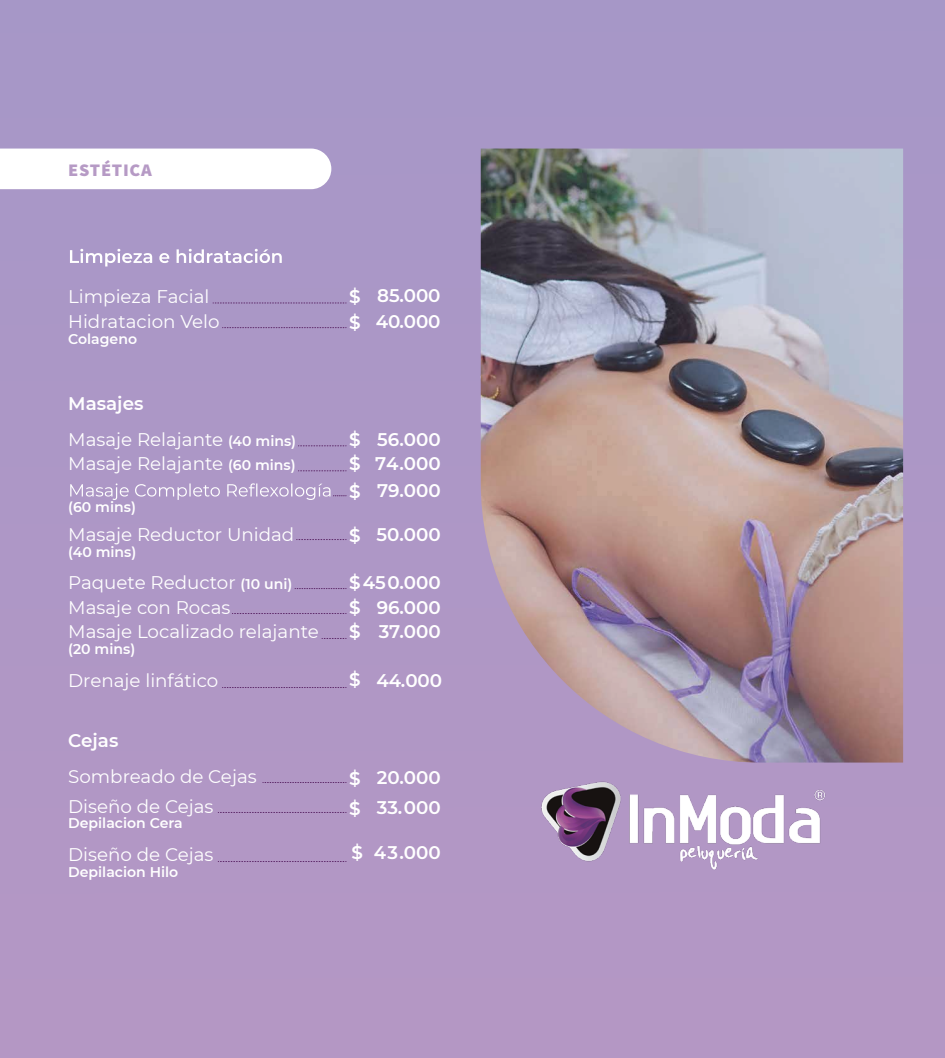
<style>
.page{position:relative;width:945px;height:1058px;background:#fff}
.page>*{position:absolute;margin:0;border:0;box-sizing:border-box;transform-origin:0 0}
.t1{font:18.29px "Montserrat";color:#fff}
.t2{font:600 18.29px "Montserrat";color:#fff}
.t3{font:900 17.68px "Source Sans Pro";letter-spacing:.04em;color:#b69ac5;scale:1.04 1}
.t4{font:600 14.09px "Montserrat";color:#fff}
.s1{font-weight:600;font-size:14.09px}
</style>
<div class="page">
<div style="left:0;top:0;width:945px;height:1057px;background:#ae97c6"></div>
<img style="left:481px;top:148px;width:422px;height:614px">
<svg style="left:218px;top:860px;width:129px;height:1px"></svg>
<svg style="left:218px;top:811px;width:129px;height:1px"></svg>
<svg style="left:263px;top:781px;width:84px;height:1px"></svg>
<svg style="left:213px;top:302px;width:134px;height:1px"></svg>
<svg style="left:223px;top:327px;width:124px;height:1px"></svg>
<svg style="left:70px;top:249px;width:212px;height:17px"></svg>
<svg style="left:0;top:148px;width:331px;height:41px"></svg>
<svg style="left:295px;top:588px;width:52px;height:1px"></svg>
<svg style="left:232px;top:613px;width:115px;height:1px"></svg>
<svg style="left:322px;top:638px;width:25px;height:1px"></svg>
<svg style="left:222px;top:686px;width:125px;height:1px"></svg>
<svg style="left:298px;top:445px;width:49px;height:1px"></svg>
<svg style="left:298px;top:470px;width:49px;height:1px"></svg>
<svg style="left:297px;top:539px;width:50px;height:1px"></svg>
<svg style="left:70px;top:483px;width:277px;height:17px;background:#baa8cf"></svg>
<img style="left:526px;top:750px;width:318px;height:131px">
<p class="t3" style="left:68px;top:158px;width:82px">ESTÉTICA</p>
<p class="t1" style="left:68px;top:284px;width:143px">Limpieza Facial</p>
<p class="t2" style="left:349px;top:283px;width:93px">$ 85.000</p>
<p class="t1" style="left:68px;top:309px;width:153px">Hidratacion Velo</p>
<p class="t2" style="left:349px;top:309px;width:13px">$</p>
<p class="t4" style="left:68px;top:329px;width:70px">Colageno</p>
<p class="t2" style="left:376px;top:309px;width:66px">40.000</p>
<p class="t2" style="left:68px;top:390px;width:77px">Masajes</p>
<p class="t1" style="left:68px;top:426px;width:229px">Masaje Relajante <span class="s1">(40 mins)</span></p>
<p class="t2" style="left:349px;top:426px;width:93px">$ 56.000</p>
<p class="t1" style="left:68px;top:451px;width:229px">Masaje Relajante <span class="s1">(60 mins)</span></p>
<p class="t2" style="left:349px;top:450px;width:93px">$ 74.000</p>
<p class="t4" style="left:68px;top:497px;width:69px">(60 mins)</p>
<p class="t2" style="left:349px;top:479px;width:13px">$</p>
<p class="t1" style="left:68px;top:521px;width:228px">Masaje Reductor Unidad</p>
<p class="t2" style="left:349px;top:522px;width:13px">$</p>
<p class="t4" style="left:68px;top:541px;width:70px">(40 mins)</p>
<p class="t2" style="left:377px;top:477px;width:65px">79.000</p>
<p class="t2" style="left:376px;top:521px;width:66px">50.000</p>
<p class="t1" style="left:68px;top:569px;width:226px">Paquete Reductor <span class="s1">(10 uni)</span></p>
<p class="t2" style="left:349px;top:569px;width:93px">$450.000</p>
<p class="t1" style="left:68px;top:595px;width:164px">Masaje con Rocas</p>
<p class="t2" style="left:349px;top:594px;width:93px">$ 96.000</p>
<p class="t1" style="left:68px;top:619px;width:252px">Masaje Localizado relajante</p>
<p class="t2" style="left:349px;top:618px;width:13px">$</p>
<p class="t4" style="left:68px;top:638px;width:69px">(20 mins)</p>
<p class="t2" style="left:379px;top:618px;width:63px">37.000</p>
<p class="t1" style="left:68px;top:667px;width:152px">Drenaje linfático</p>
<p class="t2" style="left:349px;top:667px;width:95px">$ 44.000</p>
<p class="t2" style="left:68px;top:727px;width:52px">Cejas</p>
<p class="t1" style="left:68px;top:763px;width:190px">Sombreado de Cejas</p>
<p class="t2" style="left:349px;top:764px;width:93px">$ 20.000</p>
<p class="t1" style="left:68px;top:793px;width:147px">Diseño de Cejas</p>
<p class="t2" style="left:349px;top:795px;width:13px">$</p>
<p class="t4" style="left:68px;top:813px;width:116px">Depilacion Cera</p>
<p class="t2" style="left:377px;top:794px;width:65px">33.000</p>
<p class="t1" style="left:68px;top:841px;width:147px">Diseño de Cejas</p>
<p class="t4" style="left:68px;top:861px;width:112px">Depilacion Hilo</p>
<p class="t2" style="left:351px;top:839px;width:91px">$ 43.000</p>
</div>
